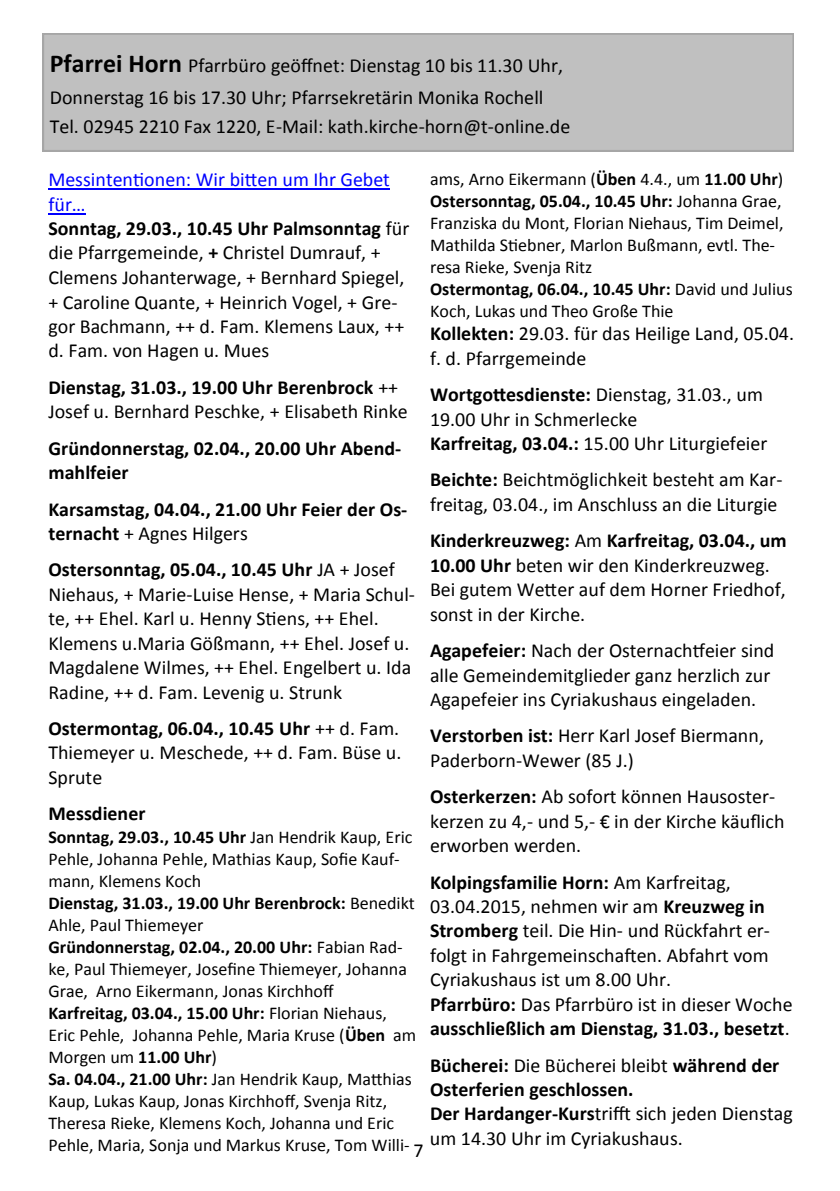
<style>
.page{position:relative;width:840px;height:1191px;background:#fff}
.page>*{position:absolute;margin:0;border:0;box-sizing:border-box;transform-origin:0 0}
.t1{font:20px/24.4px "Calibri";color:#000}
.t2{font:700 20px/24.4px "Calibri";color:#000}
.t3{font:18px/22px "Calibri";color:#000}
.s1{font-weight:700;font-size:26px}
.s2{font-weight:700}
.s3{color:#00f}
.s4{font-weight:400}
</style>
<div class="page">
<div style="left:43px;top:33px;width:750px;height:118px;background:#c0c0c0"></div>
<hr style="left:48px;top:188px;width:342px;height:2px;background:#00f">
<hr style="left:48px;top:213px;width:38px;height:1px;background:#00f">
<p class="t1" style="left:50px;top:49px;width:514px;line-height:31.8px"><span class="s1">Pfarrei Horn</span> Pfarrbüro geöffnet: Dienstag 10 bis 11.30 Uhr,<br>Donnerstag 16 bis 17.30 Uhr; Pfarrsekretärin Monika Rochell</p>
<p class="t1" style="left:50px;top:114px;width:521px">Tel. 02945 2210 Fax 1220, E-Mail: kath.kirche-horn@t-online.de</p>
<p class="t3" style="left:430px;top:168px;width:364px">ams, Arno Eikermann (<span class="s2">Üben</span> 4.4., um <span class="s2">11.00 Uhr</span>)<br><span class="s2">Ostersonntag, 05.04., 10.45 Uhr:</span> Johanna Grae, Franziska du Mont, Florian Niehaus, Tim Deimel, Mathilda Stiebner, Marlon Bußmann, evtl. The&shy;resa Rieke, Svenja Ritz<br><span class="s2">Ostermontag, 06.04., 10.45 Uhr:</span> David und Julius Koch, Lukas und Theo Große Thie</p>
<p class="t1" style="left:430px;top:322px;width:365px"><span class="s2">Kollekten:</span> 29.03. für das Heilige Land, 05.04. f. d. Pfarrgemeinde</p>
<p class="t1" style="left:430px;top:382px;width:338px"><span class="s2">Wortgottesdienste:</span> Dienstag, 31.03., um<br>19.00 Uhr in Schmerlecke<br><span class="s2">Karfreitag, 03.04.:</span> 15.00 Uhr Liturgiefeier</p>
<p class="t1" style="left:430px;top:468px;width:354px"><span class="s2">Beichte:</span> Beichtmöglichkeit besteht am Kar&shy;freitag, 03.04., im Anschluss an die Liturgie</p>
<p class="t1" style="left:430px;top:528px;width:358px"><span class="s2">Kinderkreuzweg:</span> Am <span class="s2">Karfreitag, 03.04., um 10.00 Uhr</span> beten wir den Kinderkreuzweg.<br>Bei gutem Wetter auf dem Horner Friedhof, sonst in der Kirche.</p>
<p class="t1" style="left:430px;top:638px;width:345px"><span class="s2">Agapefeier:</span> Nach der Osternachtfeier sind alle Gemeindemitglieder ganz herzlich zur<br>Agapefeier ins Cyriakushaus eingeladen.</p>
<p class="t1" style="left:430px;top:723px;width:335px"><span class="s2">Verstorben ist:</span> Herr Karl Josef Biermann,<br>Paderborn-Wewer (85 J.)</p>
<p class="t1" style="left:430px;top:784px;width:356px"><span class="s2">Osterkerzen:</span> Ab sofort können Hausoster&shy;kerzen zu 4,- und 5,- € in der Kirche käuflich erworben werden.</p>
<p class="t1" style="left:430px;top:870px;width:364px"><span class="s2">Kolpingsfamilie Horn:</span> Am Karfreitag, 03.04.2015, nehmen wir am <span class="s2">Kreuzweg in Stromberg</span> teil. Die Hin- und Rückfahrt er&shy;folgt in Fahrgemeinschaften. Abfahrt vom Cyriakushaus ist um 8.00 Uhr.<br><span class="s2">Pfarrbüro:</span> Das Pfarrbüro ist in dieser Woche <span class="s2">ausschließlich am Dienstag, 31.03., besetzt</span>.</p>
<p class="t1" style="left:430px;top:1053px;width:364px"><span class="s2">Bücherei:</span> Die Bücherei bleibt <span class="s2">während der Osterferien geschlossen.<br>Der Hardanger-Kurs</span>trifft sich jeden Dienstag um 14.30 Uhr im Cyriakushaus.</p>
<p class="t1" style="left:48px;top:167px;width:362px"><span class="s3">Messintentionen: Wir bitten um Ihr Gebet für…<br></span><span class="s2">Sonntag, 29.03., 10.45 Uhr Palmsonntag</span> für die Pfarrgemeinde, <span class="s2">+</span> Christel Dumrauf, + Clemens Johanterwage, + Bernhard Spiegel, + Caroline Quante, + Heinrich Vogel, + Gre&shy;gor Bachmann, ++ d. Fam. Klemens Laux, ++ d. Fam. von Hagen u. Mues</p>
<p class="t1" style="left:48px;top:375px;width:360px"><span class="s2">Dienstag, 31.03., 19.00 Uhr Berenbrock</span> ++<br>Josef u. Bernhard Peschke, + Elisabeth Rinke</p>
<p class="t2" style="left:48px;top:436px;width:354px">Gründonnerstag, 02.04., 20.00 Uhr Abend&shy;mahlfeier</p>
<p class="t2" style="left:48px;top:497px;width:360px">Karsamstag, 04.04., 21.00 Uhr Feier der Os&shy;ternacht <span class="s4">+ Agnes Hilgers</span></p>
<p class="t1" style="left:48px;top:557px;width:368px"><span class="s2">Ostersonntag, 05.04., 10.45 Uhr</span> JA + Josef Niehaus, + Marie-Luise Hense, + Maria Schul&shy;te, ++ Ehel. Karl u. Henny Stiens, ++ Ehel.<br>Klemens u.Maria Gößmann, ++ Ehel. Josef u.<br>Magdalene Wilmes, ++ Ehel. Engelbert u. Ida Radine, ++ d. Fam. Levenig u. Strunk</p>
<p class="t1" style="left:48px;top:716px;width:354px;text-align:justify"><span class="s2">Ostermontag, 06.04., 10.45 Uhr</span> ++ d. Fam.<br>Thiemeyer u. Meschede, ++ d. Fam. Büse u.<br>Sprute</p>
<p class="t2" style="left:48px;top:801px;width:99px">Messdiener</p>
<p class="t3" style="left:48px;top:826px;width:369px"><span class="s2">Sonntag, 29.03., 10.45 Uhr</span> Jan Hendrik Kaup, Eric Pehle, Johanna Pehle, Mathias Kaup, Sofie Kauf&shy;mann, Klemens Koch<br><span class="s2">Dienstag, 31.03., 19.00 Uhr Berenbrock:</span> Benedikt Ahle, Paul Thiemeyer<br><span class="s2">Gründonnerstag, 02.04., 20.00 Uhr:</span> Fabian Rad&shy;ke, Paul Thiemeyer, Josefine Thiemeyer, Johanna Grae, Arno Eikermann, Jonas Kirchhoff <span class="s2">Karfreitag, 03.04., 15.00 Uhr:</span> Florian Niehaus, Eric Pehle, Johanna Pehle, Maria Kruse (<span class="s2">Üben</span> am Morgen um <span class="s2">11.00 Uhr</span>)<br><span class="s2">Sa. 04.04., 21.00 Uhr:</span> Jan Hendrik Kaup, Matthias Kaup, Lukas Kaup, Jonas Kirchhoff, Svenja Ritz, Theresa Rieke, Klemens Koch, Johanna und Eric Pehle, Maria, Sonja und Markus Kruse, Tom Willi-</p>
<p class="t1" style="left:413px;top:1138px;width:12px">7</p>
</div>
